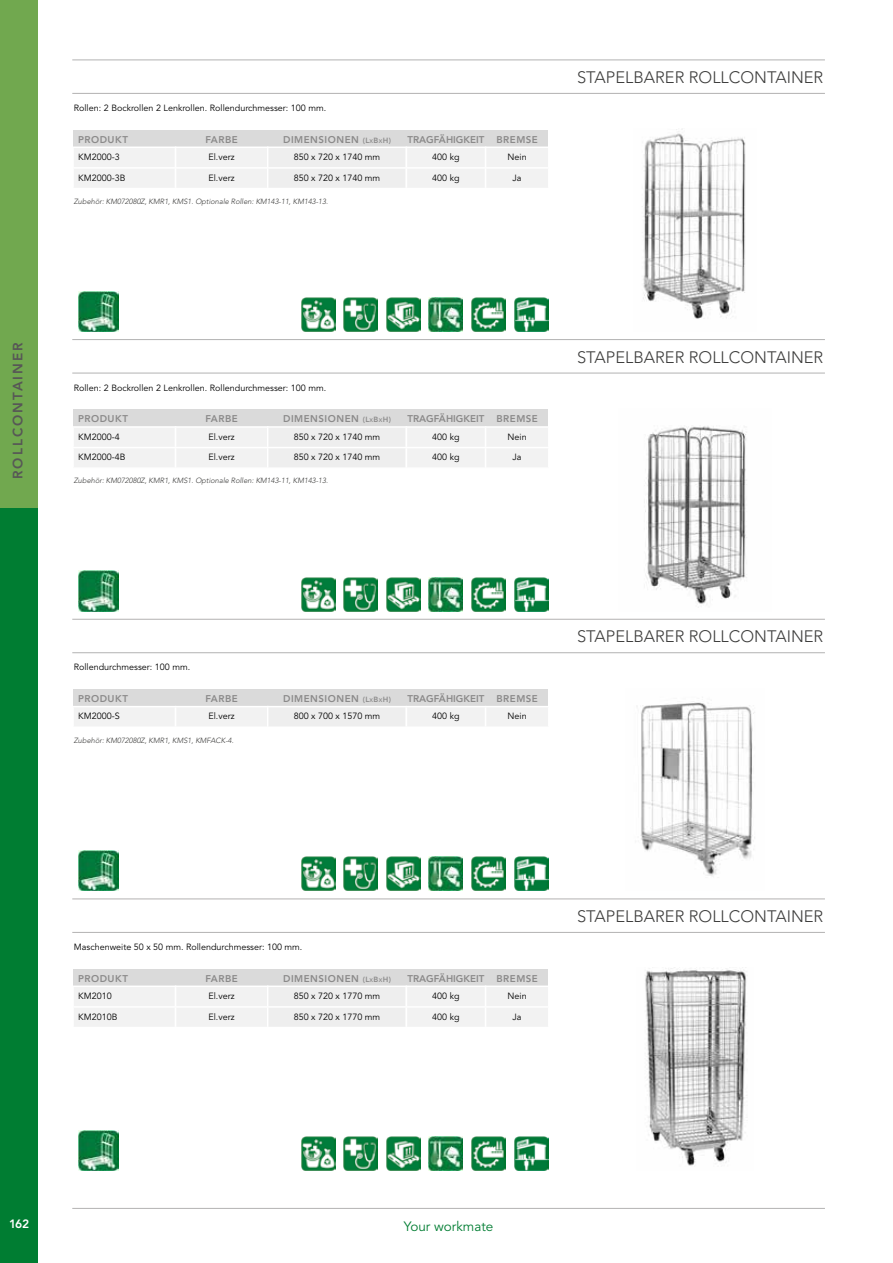
<style>
.page{position:relative;width:893px;height:1263px;background:#fff}
.page>*{position:absolute;margin:0;border:0;box-sizing:border-box;transform-origin:0 0}
.t1{font:300 16.5px "Avenir LT Std";color:#3c3c3b}
.t2{font:800 13.5px "Avenir LT Std";letter-spacing:.15em;color:#575756}
.t3{font:13.5px "Avenir LT Std";color:#007d32}
.t4{font:800 12px "Avenir LT Std";color:#fff}
.t5{font:800 9.75px "Avenir LT Std";letter-spacing:.05em;color:#8b8a8a}
.t6{font:800 9.75px "Avenir LT Std";color:#8b8a8a}
.t7{font:9px "Avenir LT Std";color:#000}
.t8{font:italic 300 7.5px "Avenir LT Std";color:#3c3c3b}
.s1{font-size:7.5px}
.s2{font-size:5.25px}
</style>
<div class="page">
<div style="left:0;top:0;width:38px;height:714px;background:#71a84f"></div>
<div style="left:0;top:508px;width:38px;height:755px;background:#007d32"></div>
<hr style="left:72px;top:1208px;width:753px;height:1px;background:#b3b2b2">
<img style="left:301px;top:297px;width:34px;height:34px">
<img style="left:344px;top:297px;width:34px;height:34px">
<img style="left:386px;top:297px;width:34px;height:34px">
<img style="left:429px;top:297px;width:34px;height:34px">
<img style="left:471px;top:297px;width:34px;height:34px">
<img style="left:514px;top:297px;width:34px;height:34px">
<img style="left:78px;top:291px;width:40px;height:40px">
<hr style="left:72px;top:60px;width:753px;height:1px;background:#b3b2b2">
<hr style="left:72px;top:93px;width:753px;height:1px;background:#b3b2b2">
<div style="left:74px;top:130px;width:474px;height:17px;background:#dadada"></div>
<div style="left:74px;top:148px;width:474px;height:40px;background:#f2f2f2"></div>
<img style="left:642px;top:129px;width:104px;height:190px">
<img style="left:301px;top:577px;width:34px;height:34px">
<img style="left:344px;top:577px;width:34px;height:34px">
<img style="left:386px;top:577px;width:34px;height:34px">
<img style="left:429px;top:577px;width:34px;height:34px">
<img style="left:471px;top:577px;width:34px;height:34px">
<img style="left:514px;top:577px;width:34px;height:34px">
<img style="left:78px;top:571px;width:40px;height:40px">
<hr style="left:72px;top:339px;width:753px;height:1px;background:#b3b2b2">
<hr style="left:72px;top:373px;width:753px;height:1px;background:#b3b2b2">
<div style="left:74px;top:410px;width:474px;height:17px;background:#dadada"></div>
<hr style="left:72px;top:426px;width:104px;height:2px;background:#fff">
<hr style="left:175px;top:426px;width:93px;height:2px;background:#fff">
<hr style="left:267px;top:426px;width:140px;height:2px;background:#fff">
<hr style="left:406px;top:426px;width:80px;height:2px;background:#fff">
<hr style="left:485px;top:426px;width:64px;height:2px;background:#fff">
<div style="left:74px;top:428px;width:474px;height:39px;background:#f2f2f2"></div>
<img style="left:645px;top:426px;width:102px;height:178px">
<img style="left:301px;top:857px;width:34px;height:34px">
<img style="left:344px;top:857px;width:34px;height:34px">
<img style="left:386px;top:857px;width:34px;height:34px">
<img style="left:429px;top:857px;width:34px;height:34px">
<img style="left:471px;top:857px;width:34px;height:34px">
<img style="left:514px;top:857px;width:34px;height:34px">
<img style="left:78px;top:850px;width:40px;height:41px">
<hr style="left:72px;top:619px;width:753px;height:1px;background:#b3b2b2">
<hr style="left:72px;top:652px;width:753px;height:1px;background:#b3b2b2">
<div style="left:74px;top:689px;width:474px;height:17px;background:#dadada"></div>
<div style="left:73px;top:707px;width:103px;height:20px;background:#f2f2f2"></div>
<hr style="left:72px;top:726px;width:104px;height:2px;background:#fff">
<div style="left:176px;top:707px;width:92px;height:20px;background:#f2f2f2"></div>
<svg style="left:175px;top:708px;width:1px;height:18px"></svg>
<hr style="left:175px;top:726px;width:93px;height:2px;background:#fff">
<div style="left:268px;top:707px;width:138px;height:20px;background:#eee"></div>
<svg style="left:267px;top:707px;width:1px;height:19px"></svg>
<hr style="left:267px;top:726px;width:140px;height:2px;background:#fff">
<div style="left:406px;top:707px;width:80px;height:20px;background:#f2f2f2"></div>
<svg style="left:406px;top:708px;width:1px;height:18px"></svg>
<hr style="left:406px;top:726px;width:80px;height:2px;background:#fff">
<div style="left:486px;top:707px;width:63px;height:20px;background:#f2f2f2"></div>
<svg style="left:485px;top:708px;width:1px;height:18px"></svg>
<svg style="left:548px;top:708px;width:1px;height:18px"></svg>
<hr style="left:485px;top:726px;width:64px;height:2px;background:#fff">
<img style="left:641px;top:701px;width:114px;height:175px">
<img style="left:301px;top:1136px;width:34px;height:34px">
<img style="left:344px;top:1136px;width:34px;height:34px">
<img style="left:386px;top:1136px;width:34px;height:34px">
<img style="left:429px;top:1136px;width:34px;height:34px">
<img style="left:471px;top:1136px;width:34px;height:34px">
<img style="left:514px;top:1136px;width:34px;height:34px">
<img style="left:78px;top:1130px;width:40px;height:40px">
<hr style="left:72px;top:898px;width:753px;height:1px;background:#b3b2b2">
<hr style="left:72px;top:932px;width:753px;height:1px;background:#b3b2b2">
<div style="left:74px;top:969px;width:474px;height:17px;background:#dadada"></div>
<hr style="left:72px;top:985px;width:104px;height:2px;background:#fff">
<hr style="left:175px;top:985px;width:93px;height:2px;background:#fff">
<hr style="left:267px;top:985px;width:140px;height:2px;background:#fff">
<hr style="left:406px;top:985px;width:80px;height:2px;background:#fff">
<hr style="left:485px;top:985px;width:64px;height:2px;background:#fff">
<div style="left:74px;top:987px;width:474px;height:40px;background:#f2f2f2"></div>
<img style="left:645px;top:968px;width:102px;height:198px">
<p class="t7" style="left:74px;top:103px;width:254px">Rollen: 2 Bockrollen 2 Lenkrollen. Rollendurchmesser: 100 mm.</p>
<p class="t5" style="left:78px;top:133px;width:51px">PRODUKT</p>
<p class="t5" style="left:205px;top:133px;width:34px">FARBE</p>
<p class="t5" style="left:283px;top:133px;width:109px">DIMENSIONEN <span class="s1">(L</span><span class="s2">X</span><span class="s1">B</span><span class="s2">X</span><span class="s1">H)</span></p>
<p class="t6" style="left:408px;top:133px;width:132px">TRAGFÄHIGKEIT BREMSE</p>
<p class="t7" style="left:78px;top:152px;width:43px">KM2000-3</p>
<p class="t7" style="left:78px;top:172px;width:49px">KM2000-3B</p>
<p class="t7" style="left:208px;top:152px;width:28px">El.verz</p>
<p class="t7" style="left:208px;top:172px;width:28px">El.verz</p>
<p class="t7" style="left:432px;top:152px;width:29px">400 kg</p>
<p class="t7" style="left:432px;top:172px;width:29px">400 kg</p>
<p class="t7" style="left:294px;top:152px;width:88px">850 x 720 x 1740 mm</p>
<p class="t7" style="left:294px;top:172px;width:88px">850 x 720 x 1740 mm</p>
<p class="t7" style="left:507px;top:152px;width:21px">Nein</p>
<p class="t7" style="left:513px;top:172px;width:11px">Ja</p>
<p class="t8" style="left:74px;top:197px;width:256px">Zubehör: KM072080Z, KMR1, KMS1. Optionale Rollen: KM143-11, KM143-13.</p>
<h1 class="t1" style="left:577px;top:68px;width:248px">STAPELBARER ROLLCONTAINER</h1>
<h2 class="t2" style="left:10px;top:479px;width:138px;rotate:-90deg">ROLLCONTAINER</h2>
<p class="t7" style="left:74px;top:382px;width:254px">Rollen: 2 Bockrollen 2 Lenkrollen. Rollendurchmesser: 100 mm.</p>
<p class="t5" style="left:78px;top:413px;width:51px">PRODUKT</p>
<p class="t5" style="left:205px;top:413px;width:34px">FARBE</p>
<p class="t5" style="left:283px;top:413px;width:109px">DIMENSIONEN <span class="s1">(L</span><span class="s2">X</span><span class="s1">B</span><span class="s2">X</span><span class="s1">H)</span></p>
<p class="t6" style="left:408px;top:413px;width:132px">TRAGFÄHIGKEIT BREMSE</p>
<p class="t7" style="left:78px;top:431px;width:43px">KM2000-4</p>
<p class="t7" style="left:78px;top:452px;width:49px">KM2000-4B</p>
<p class="t7" style="left:208px;top:431px;width:28px">El.verz</p>
<p class="t7" style="left:208px;top:452px;width:28px">El.verz</p>
<p class="t7" style="left:432px;top:431px;width:29px">400 kg</p>
<p class="t7" style="left:432px;top:452px;width:29px">400 kg</p>
<p class="t7" style="left:294px;top:431px;width:88px">850 x 720 x 1740 mm</p>
<p class="t7" style="left:294px;top:452px;width:88px">850 x 720 x 1740 mm</p>
<p class="t7" style="left:507px;top:431px;width:21px">Nein</p>
<p class="t7" style="left:513px;top:452px;width:11px">Ja</p>
<p class="t8" style="left:74px;top:476px;width:256px">Zubehör: KM072080Z, KMR1, KMS1. Optionale Rollen: KM143-11, KM143-13.</p>
<h1 class="t1" style="left:577px;top:347px;width:248px">STAPELBARER ROLLCONTAINER</h1>
<p class="t7" style="left:74px;top:662px;width:118px">Rollendurchmesser: 100 mm.</p>
<p class="t5" style="left:78px;top:693px;width:51px">PRODUKT</p>
<p class="t5" style="left:205px;top:693px;width:34px">FARBE</p>
<p class="t5" style="left:283px;top:693px;width:109px">DIMENSIONEN <span class="s1">(L</span><span class="s2">X</span><span class="s1">B</span><span class="s2">X</span><span class="s1">H)</span></p>
<p class="t6" style="left:408px;top:693px;width:132px">TRAGFÄHIGKEIT BREMSE</p>
<p class="t7" style="left:78px;top:711px;width:43px">KM2000-S</p>
<p class="t7" style="left:208px;top:711px;width:28px">El.verz</p>
<p class="t7" style="left:294px;top:711px;width:88px">800 x 700 x 1570 mm</p>
<p class="t7" style="left:432px;top:711px;width:29px">400 kg</p>
<p class="t7" style="left:507px;top:711px;width:21px">Nein</p>
<p class="t8" style="left:74px;top:735px;width:161px">Zubehör: KM072080Z, KMR1, KMS1, KMFACK-4.</p>
<h1 class="t1" style="left:577px;top:627px;width:248px">STAPELBARER ROLLCONTAINER</h1>
<p class="t7" style="left:74px;top:942px;width:230px">Maschenweite 50 x 50 mm. Rollendurchmesser: 100 mm.</p>
<p class="t5" style="left:78px;top:972px;width:51px">PRODUKT</p>
<p class="t5" style="left:205px;top:972px;width:34px">FARBE</p>
<p class="t5" style="left:283px;top:972px;width:109px">DIMENSIONEN <span class="s1">(L</span><span class="s2">X</span><span class="s1">B</span><span class="s2">X</span><span class="s1">H)</span></p>
<p class="t6" style="left:408px;top:972px;width:132px">TRAGFÄHIGKEIT BREMSE</p>
<p class="t7" style="left:78px;top:991px;width:35px">KM2010</p>
<p class="t7" style="left:78px;top:1011px;width:41px">KM2010B</p>
<p class="t7" style="left:208px;top:991px;width:28px">El.verz</p>
<p class="t7" style="left:208px;top:1011px;width:28px">El.verz</p>
<p class="t7" style="left:432px;top:991px;width:29px">400 kg</p>
<p class="t7" style="left:432px;top:1011px;width:29px">400 kg</p>
<p class="t7" style="left:294px;top:991px;width:88px">850 x 720 x 1770 mm</p>
<p class="t7" style="left:294px;top:1011px;width:88px">850 x 720 x 1770 mm</p>
<p class="t7" style="left:507px;top:991px;width:21px">Nein</p>
<p class="t7" style="left:513px;top:1011px;width:11px">Ja</p>
<h1 class="t1" style="left:577px;top:906px;width:248px">STAPELBARER ROLLCONTAINER</h1>
<h3 class="t4" style="left:9px;top:1216px;width:22px">162</h3>
<h2 class="t3" style="left:404px;top:1218px;width:91px">Your workmate</h2>
</div>
